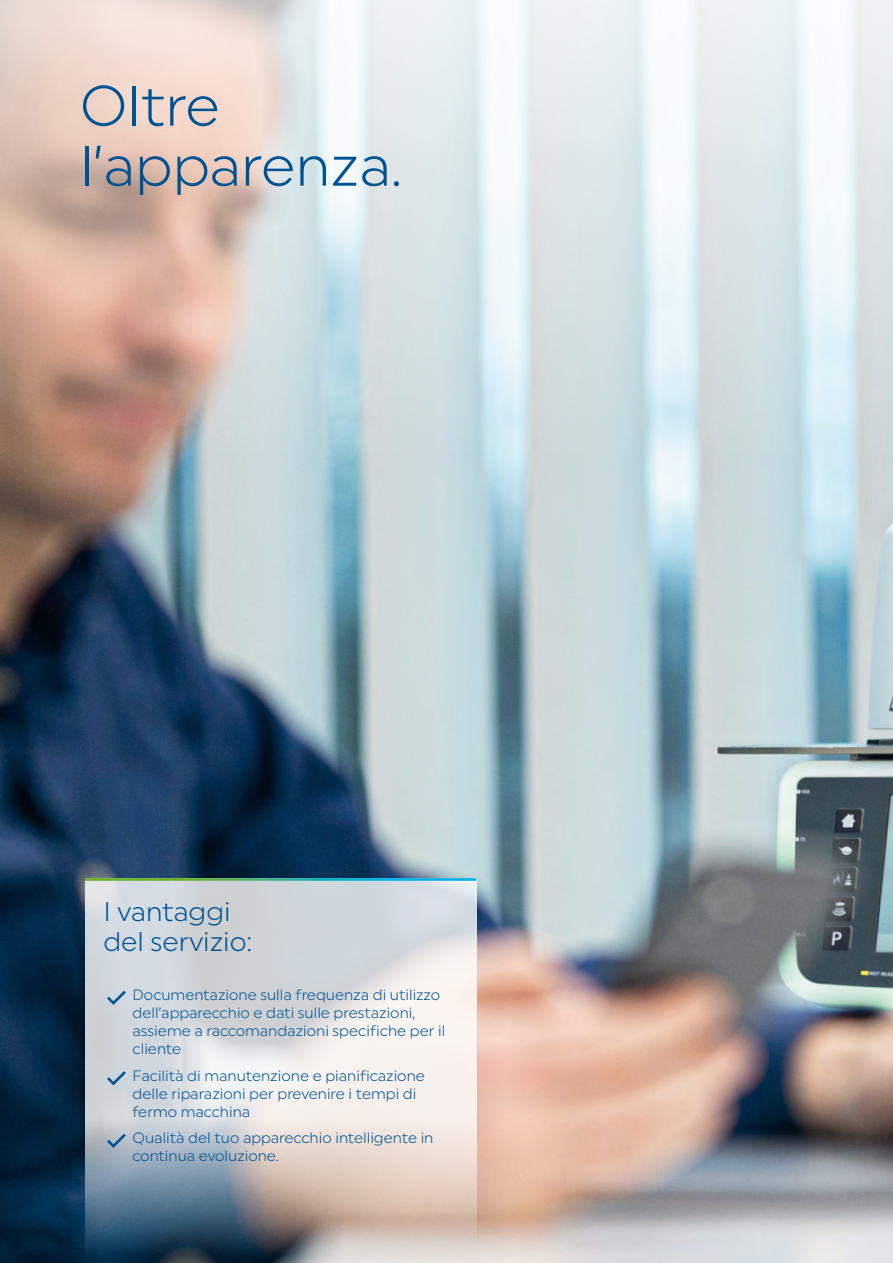
<style>
.page{position:relative;width:893px;height:1263px;background:#fff}
.page>*{position:absolute;margin:0;border:0;box-sizing:border-box;transform-origin:0 0}
.HL_1_24pt{font:57px "Uniform Pro Lgt";color:#005392}
.t1{font:27px/30px "Uniform Pro Lgt";color:#005392}
.t2{font:15px/18px "Uniform Pro Lgt";color:#005392}
</style>
<div class="page">
<img style="left:0;top:0;width:893px;height:1263px">
<svg style="left:85px;top:881px;width:391px;height:382px;background:#c8c9cc"></svg>
<hr style="left:85px;top:878px;width:391px;height:3px;background:#fff">
<svg style="left:107px;top:991px;width:19px;height:14px"></svg>
<svg style="left:107px;top:1071px;width:19px;height:14px"></svg>
<svg style="left:107px;top:1134px;width:19px;height:14px"></svg>
<p class="HL_1_24pt" style="left:80px;top:73px;width:142px">Oltre</p>
<p class="HL_1_24pt" style="left:80px;top:133px;width:324px">l’apparenza.</p>
<p class="t1" style="left:104px;top:897px;width:150px">I vantaggi del servizio:</p>
<p class="t2" style="left:133px;top:986px;width:314px">Documentazione sulla frequenza di utilizzo dell’apparecchio e dati sulle prestazioni, assieme a raccomandazioni specifiche per il cliente</p>
<p class="t2" style="left:133px;top:1066px;width:294px">Facilità di manutenzione e pianificazione delle riparazioni per prevenire i tempi di fermo macchina</p>
<p class="t2" style="left:133px;top:1129px;width:302px">Qualità del tuo apparecchio intelligente in continua evoluzione.</p>
</div>
